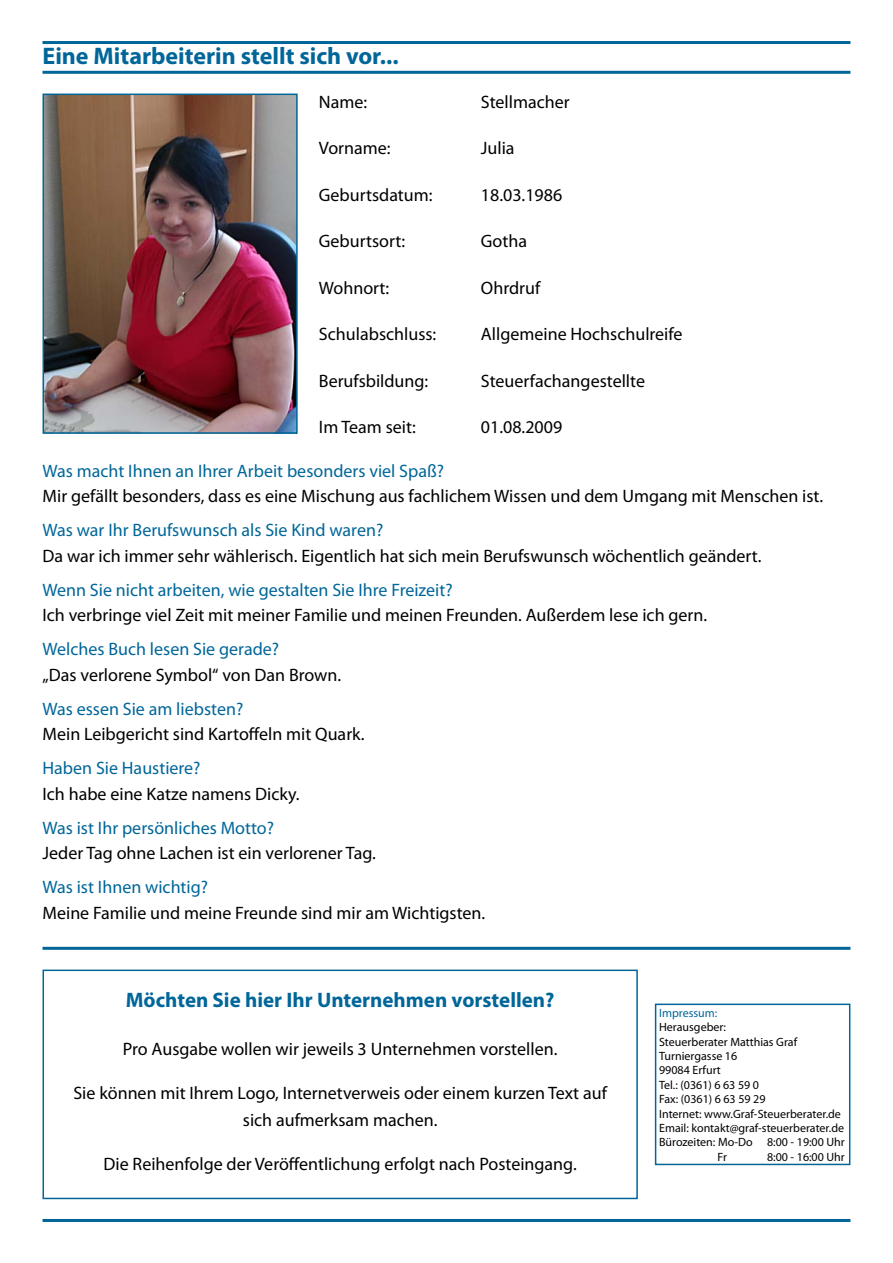
<style>
.page{position:relative;width:893px;height:1263px;background:#fff}
.page>*{position:absolute;margin:0;border:0;box-sizing:border-box;transform-origin:0 0}
.t1{font:700 24px "Myriad Pro";color:#069}
.t2{font:700 21px "Myriad Pro";color:#069}
.t3{font:18px/27px "Myriad Pro";color:#000;text-align:center}
.t4{font:18px "Myriad Pro";color:#069}
.t5{font:12px "Myriad Pro";color:#000}
.t6{font:12px "Myriad Pro";color:#069}
</style>
<div class="page">
<hr style="left:43px;top:41px;width:807px;height:3px;background:#069">
<hr style="left:43px;top:71px;width:807px;height:3px;background:#069">
<hr style="left:43px;top:1219px;width:807px;height:3px;background:#069">
<hr style="left:43px;top:947px;width:807px;height:3px;background:#069">
<div style="left:655px;top:1003px;width:195px;height:162px;border:2px solid #069"></div>
<div style="left:43px;top:969px;width:595px;height:230px;border:2px solid #069"></div>
<img style="left:46px;top:97px;width:249px;height:334px">
<div style="left:43px;top:94px;width:255px;height:340px;border:2px solid #069"></div>
<p class="t1" style="left:43px;top:41px;width:358px">Eine Mitarbeiterin stellt sich vor...</p>
<p class="t3" style="left:319px;top:88px;width:50px">Name:</p>
<p class="t3" style="left:481px;top:88px;width:90px">Stellmacher</p>
<p class="t3" style="left:319px;top:134px;width:73px">Vorname:</p>
<p class="t3" style="left:481px;top:134px;width:35px">Julia</p>
<p class="t3" style="left:319px;top:181px;width:115px">Geburtsdatum:</p>
<p class="t3" style="left:481px;top:181px;width:83px">18.03.1986</p>
<p class="t3" style="left:319px;top:227px;width:88px">Geburtsort:</p>
<p class="t3" style="left:481px;top:227px;width:48px">Gotha</p>
<p class="t3" style="left:319px;top:274px;width:72px">Wohnort:</p>
<p class="t3" style="left:481px;top:274px;width:61px">Ohrdruf</p>
<p class="t3" style="left:319px;top:320px;width:119px">Schulabschluss:</p>
<p class="t3" style="left:481px;top:320px;width:203px">Allgemeine Hochschulreife</p>
<p class="t3" style="left:319px;top:367px;width:111px">Berufsbildung:</p>
<p class="t3" style="left:481px;top:367px;width:166px">Steuerfachangestellte</p>
<p class="t3" style="left:319px;top:413px;width:98px">Im Team seit:</p>
<p class="t3" style="left:481px;top:413px;width:83px">01.08.2009</p>
<p class="t4" style="left:43px;top:460px;width:403px">Was macht Ihnen an Ihrer Arbeit besonders viel Spaß?</p>
<p class="t3" style="left:43px;top:482px;width:782px">Mir gefällt besonders, dass es eine Mischung aus fachlichem Wissen und dem Umgang mit Menschen ist.</p>
<p class="t4" style="left:43px;top:519px;width:342px">Was war Ihr Berufswunsch als Sie Kind waren?</p>
<p class="t3" style="left:43px;top:542px;width:721px">Da war ich immer sehr wählerisch. Eigentlich hat sich mein Berufswunsch wöchentlich geändert.</p>
<p class="t4" style="left:43px;top:579px;width:412px">Wenn Sie nicht arbeiten, wie gestalten Sie Ihre Freizeit?</p>
<p class="t3" style="left:43px;top:601px;width:666px">Ich verbringe viel Zeit mit meiner Familie und meinen Freunden. Außerdem lese ich gern.</p>
<p class="t4" style="left:43px;top:638px;width:238px">Welches Buch lesen Sie gerade?</p>
<p class="t3" style="left:43px;top:661px;width:300px">„Das verlorene Symbol“ von Dan Brown.</p>
<p class="t4" style="left:43px;top:698px;width:202px">Was essen Sie am liebsten?</p>
<p class="t3" style="left:43px;top:720px;width:324px">Mein Leibgericht sind Kartoffeln mit Quark.</p>
<p class="t4" style="left:43px;top:757px;width:160px">Haben Sie Haustiere?</p>
<p class="t3" style="left:43px;top:780px;width:259px">Ich habe eine Katze namens Dicky.</p>
<p class="t4" style="left:43px;top:817px;width:233px">Was ist Ihr persönliches Motto?</p>
<p class="t3" style="left:43px;top:839px;width:335px">Jeder Tag ohne Lachen ist ein verlorener Tag.</p>
<p class="t4" style="left:43px;top:876px;width:167px">Was ist Ihnen wichtig?</p>
<p class="t3" style="left:43px;top:899px;width:444px">Meine Familie und meine Freunde sind mir am Wichtigsten.</p>
<p class="t2" style="left:126px;top:986px;width:430px">Möchten Sie hier Ihr Unternehmen vorstellen?</p>
<p class="t3" style="left:123px;top:1035px;width:436px">Pro Ausgabe wollen wir jeweils 3 Unternehmen vorstellen.</p>
<p class="t3" style="left:73px;top:1079px;width:535px">Sie können mit Ihrem Logo, Internetverweis oder einem kurzen Text auf sich aufmerksam machen.</p>
<p class="t3" style="left:104px;top:1150px;width:475px">Die Reihenfolge der Veröffentlichung erfolgt nach Posteingang.</p>
<p class="t6" style="left:659px;top:1005px;width:60px">Impressum:</p>
<p class="t5" style="left:659px;top:1020px;width:68px">Herausgeber:</p>
<p class="t5" style="left:659px;top:1034px;width:140px">Steuerberater Matthias Graf</p>
<p class="t5" style="left:659px;top:1048px;width:80px">Turniergasse 16</p>
<p class="t5" style="left:659px;top:1063px;width:63px">99084 Erfurt</p>
<p class="t5" style="left:659px;top:1077px;width:101px">Tel.: (0361) 6 63 59 0</p>
<p class="t5" style="left:659px;top:1092px;width:108px">Fax: (0361) 6 63 59 29</p>
<p class="t5" style="left:659px;top:1106px;width:183px">Internet: www.Graf-Steuerberater.de</p>
<p class="t5" style="left:659px;top:1120px;width:187px">Email: kontakt@graf-steuerberater.de</p>
<p class="t5" style="left:659px;top:1135px;width:187px">Bürozeiten: Mo-Do 8:00 - 19:00 Uhr</p>
<p class="t5" style="left:718px;top:1149px;width:11px">Fr</p>
<p class="t5" style="left:767px;top:1149px;width:79px">8:00 - 16:00 Uhr</p>
</div>
